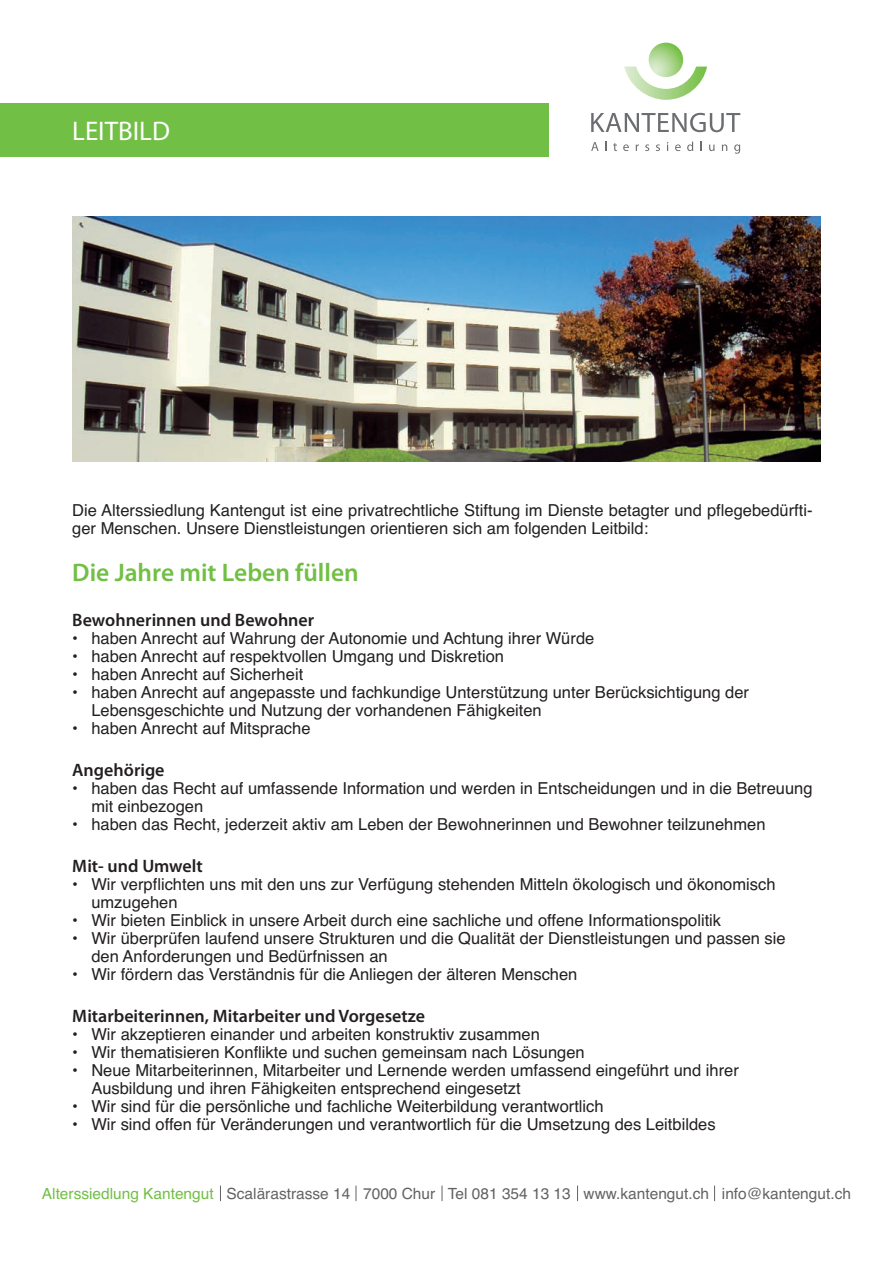
<style>
.page{position:relative;width:893px;height:1263px;background:#fff}
.page>*{position:absolute;margin:0;border:0;box-sizing:border-box;transform-origin:0 0}
.t1{font:27px "Myriad Pro";color:#fff}
.t2{font:600 25.5px "Myriad Pro";color:#71bf44}
.t3{font:600 18px "Myriad Pro";color:#231f20}
.t4{font:16.5px/18px "Helvetica";color:#231f20}
.t5{font:15.45px "Helvetica";color:#636366}
.s1{color:#71bf44}
</style>
<div class="page">
<img style="left:72px;top:216px;width:749px;height:245px">
<div style="left:0;top:103px;width:549px;height:54px;background:#71bf44"></div>
<svg style="left:624px;top:67px;width:83px;height:33px"></svg>
<svg style="left:649px;top:43px;width:34px;height:34px"></svg>
<svg style="left:591px;top:113px;width:149px;height:19px"></svg>
<svg style="left:591px;top:142px;width:8px;height:9px"></svg>
<svg style="left:613px;top:143px;width:4px;height:8px"></svg>
<svg style="left:623px;top:144px;width:6px;height:7px"></svg>
<svg style="left:636px;top:144px;width:3px;height:7px"></svg>
<svg style="left:645px;top:144px;width:4px;height:7px"></svg>
<svg style="left:656px;top:144px;width:4px;height:7px"></svg>
<svg style="left:675px;top:144px;width:6px;height:7px"></svg>
<svg style="left:687px;top:142px;width:6px;height:9px"></svg>
<svg style="left:709px;top:145px;width:5px;height:6px"></svg>
<svg style="left:722px;top:144px;width:5px;height:7px"></svg>
<svg style="left:734px;top:144px;width:6px;height:10px"></svg>
<svg style="left:220px;top:1185px;width:1px;height:16px"></svg>
<svg style="left:356px;top:1185px;width:1px;height:16px"></svg>
<svg style="left:442px;top:1185px;width:1px;height:16px"></svg>
<svg style="left:577px;top:1185px;width:1px;height:16px"></svg>
<svg style="left:714px;top:1185px;width:1px;height:16px"></svg>
<h1 class="t1" style="left:72px;top:121px;width:99px">LEITBILD</h1>
<p class="t4" style="left:72px;top:502px;width:742px">Die Alterssiedlung Kantengut ist eine privatrechtliche Stiftung im Dienste betagter und pflegebedürfti&shy;ger Menschen. Unsere Dienstleistungen orientieren sich am folgenden Leitbild:</p>
<h2 class="t2" style="left:72px;top:563px;width:288px">Die Jahre mit Leben füllen</h2>
<p class="t3" style="left:72px;top:613px;width:243px">Bewohnerinnen und Bewohner</p>
<p class="t4" style="left:72px;top:629px;width:524px">• haben Anrecht auf Wahrung der Autonomie und Achtung ihrer Würde</p>
<p class="t4" style="left:72px;top:647px;width:433px">• haben Anrecht auf respektvollen Umgang und Diskretion</p>
<p class="t4" style="left:72px;top:665px;width:232px">• haben Anrecht auf Sicherheit</p>
<p class="t4" style="left:91px;top:683px;width:659px;text-indent:-19px">• haben Anrecht auf angepasste und fachkundige Unterstützung unter Berücksichtigung der<br>Lebensgeschichte und Nutzung der vorhandenen Fähigkeiten</p>
<p class="t4" style="left:72px;top:719px;width:240px">• haben Anrecht auf Mitsprache</p>
<p class="t3" style="left:72px;top:763px;width:94px">Angehörige</p>
<p class="t4" style="left:91px;top:779px;width:723px;text-indent:-19px">• haben das Recht auf umfassende Information und werden in Entscheidungen und in die Betreuung mit einbezogen</p>
<p class="t4" style="left:72px;top:815px;width:695px">• haben das Recht, jederzeit aktiv am Leben der Bewohnerinnen und Bewohner teilzunehmen</p>
<p class="t3" style="left:72px;top:859px;width:132px">Mit- und Umwelt</p>
<p class="t4" style="left:91px;top:875px;width:686px;text-indent:-19px">• Wir verpflichten uns mit den uns zur Verfügung stehenden Mitteln ökologisch und ökonomisch umzugehen</p>
<p class="t4" style="left:72px;top:911px;width:650px">• Wir bieten Einblick in unsere Arbeit durch eine sachliche und offene Informationspolitik</p>
<p class="t4" style="left:91px;top:929px;width:696px;text-indent:-19px">• Wir überprüfen laufend unsere Strukturen und die Qualität der Dienstleistungen und passen sie den Anforderungen und Bedürfnissen an</p>
<p class="t4" style="left:72px;top:965px;width:507px">• Wir fördern das Verständnis für die Anliegen der älteren Menschen</p>
<p class="t3" style="left:72px;top:1009px;width:354px">Mitarbeiterinnen, Mitarbeiter und Vorgesetze</p>
<p class="t4" style="left:72px;top:1025px;width:469px">• Wir akzeptieren einander und arbeiten konstruktiv zusammen</p>
<p class="t4" style="left:72px;top:1043px;width:514px">• Wir thematisieren Konflikte und suchen gemeinsam nach Lösungen</p>
<p class="t4" style="left:91px;top:1061px;width:649px;text-indent:-19px">• Neue Mitarbeiterinnen, Mitarbeiter und Lernende werden umfassend eingeführt und ihrer<br>Ausbildung und ihren Fähigkeiten entsprechend eingesetzt</p>
<p class="t4" style="left:72px;top:1097px;width:533px">• Wir sind für die persönliche und fachliche Weiterbildung verantwortlich</p>
<p class="t4" style="left:72px;top:1115px;width:645px">• Wir sind offen für Veränderungen und verantwortlich für die Umsetzung des Leitbildes</p>
<p class="t5" style="left:42px;top:1185px;width:810px"><span class="s1">Alterssiedlung Kantengut</span> Scalärastrasse 14 7000 Chur Tel 081 354 13 13 www.kantengut.ch info@kantengut.ch</p>
</div>
